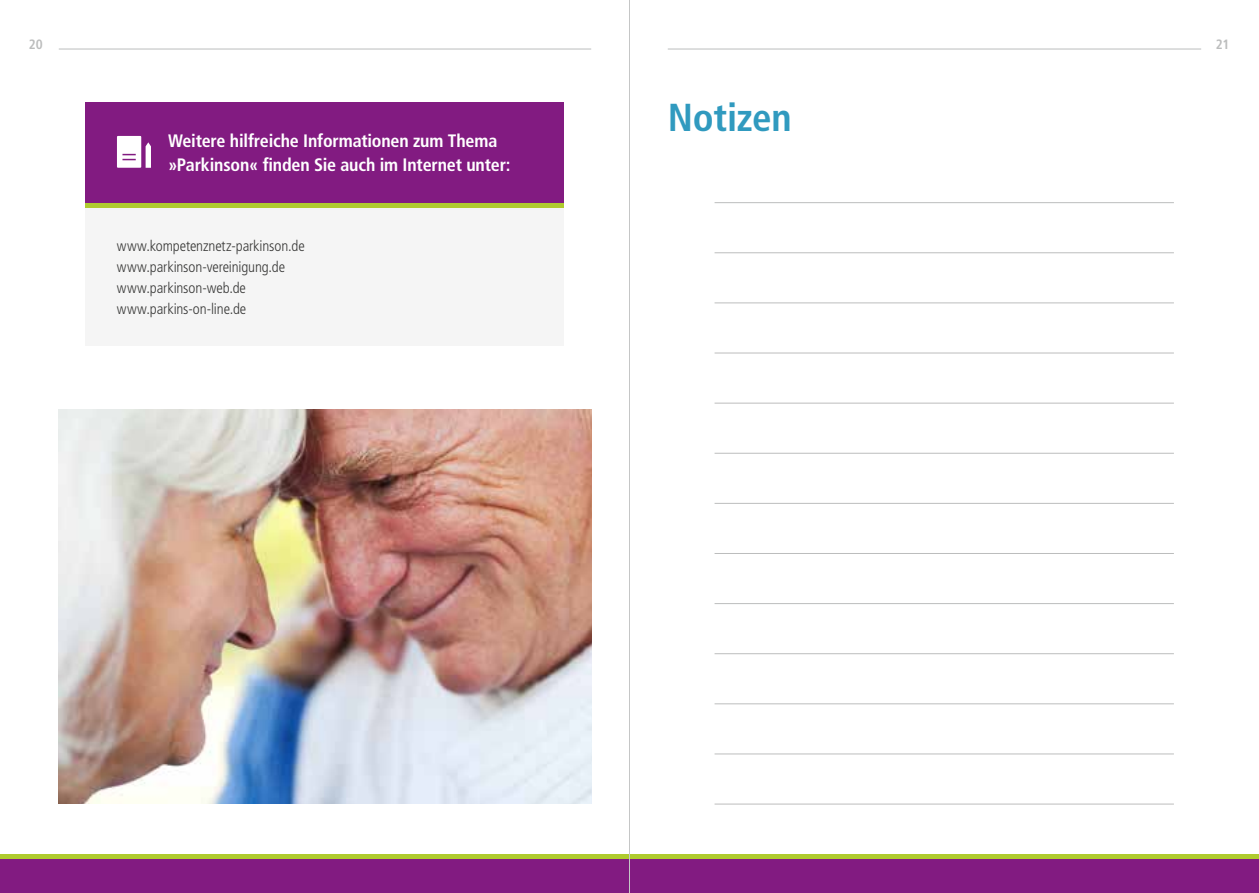
<style>
.page{position:relative;width:1259px;height:893px;background:#fff}
.page>*{position:absolute;margin:0;border:0;box-sizing:border-box;transform-origin:0 0}
.t1{font:700 condensed 39px "Frutiger LT Std";letter-spacing:-.01em;color:#309abf}
.t2{font:700 condensed 18px/24px "Frutiger LT Std";letter-spacing:-.01em;color:#fff}
.t3{font:300 condensed 15px/21px "Frutiger LT Std";letter-spacing:-.005em;color:#3a3a39}
.t4{font:700 condensed 13.5px "Frutiger LT Std";color:#bcbdbd}
</style>
<div class="page">
<hr style="left:59px;top:49px;width:532px;height:1px;background:#bcbdbd">
<hr style="left:668px;top:49px;width:533px;height:1px;background:#bcbdbd">
<div style="left:0;top:855px;width:1259px;height:38px;background:#821b81"></div>
<hr style="left:0;top:855px;width:1259px;height:4px;background:#afcb2e">
<div style="left:85px;top:208px;width:479px;height:138px;background:#f5f5f5"></div>
<div style="left:85px;top:102px;width:479px;height:101px;background:#821b81"></div>
<div style="left:85px;top:203px;width:479px;height:5px;background:#afcb2e"></div>
<div style="left:117px;top:136px;width:24px;height:32px;background:#fff"></div>
<svg style="left:122px;top:154px;width:14px;height:6px"></svg>
<svg style="left:146px;top:142px;width:5px;height:26px"></svg>
<img style="left:59px;top:409px;width:532px;height:395px">
<hr style="left:714px;top:353px;width:460px;height:1px;background:#bcbdbd">
<hr style="left:714px;top:653px;width:460px;height:1px;background:#bcbdbd">
<hr style="left:714px;top:553px;width:460px;height:1px;background:#bcbdbd">
<hr style="left:714px;top:202px;width:460px;height:1px;background:#bcbdbd">
<hr style="left:714px;top:403px;width:460px;height:1px;background:#bcbdbd">
<hr style="left:714px;top:703px;width:460px;height:1px;background:#bcbdbd">
<hr style="left:714px;top:603px;width:460px;height:1px;background:#bcbdbd">
<hr style="left:714px;top:252px;width:460px;height:1px;background:#bcbdbd">
<hr style="left:714px;top:453px;width:460px;height:1px;background:#bcbdbd">
<hr style="left:714px;top:754px;width:460px;height:1px;background:#bcbdbd">
<hr style="left:714px;top:302px;width:460px;height:1px;background:#bcbdbd">
<hr style="left:714px;top:503px;width:460px;height:1px;background:#bcbdbd">
<hr style="left:714px;top:804px;width:460px;height:1px;background:#bcbdbd">
<hr style="left:629px;top:0;width:1px;height:893px;background:#c5c6c6">
<p class="t4" style="left:29px;top:37px;width:15px">20</p>
<p class="t4" style="left:1215px;top:37px;width:15px">21</p>
<p class="t2" style="left:168px;top:129px;width:344px">Weitere hilfreiche Informationen zum Thema »Parkinson« finden Sie auch im Internet unter:</p>
<p class="t3" style="left:117px;top:235px;width:189px">www.kompetenznetz-parkinson.de www.parkinson-vereinigung.de www.parkinson-web.de www.parkins-on-line.de</p>
<h1 class="t1" style="left:668px;top:95px;width:125px">Notizen</h1>
</div>
